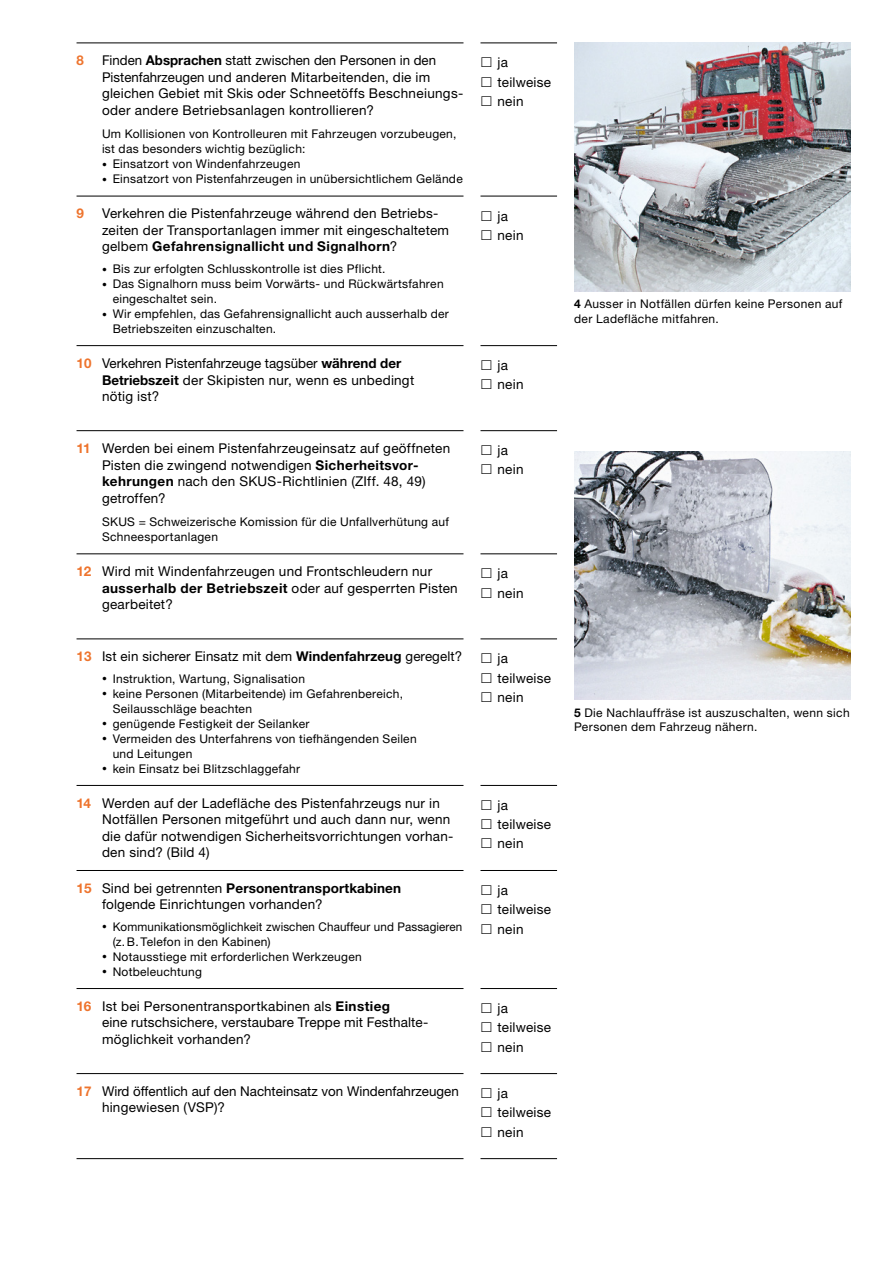
<style>
.page{position:relative;width:893px;height:1263px;background:#fff}
.page>*{position:absolute;margin:0;border:0;box-sizing:border-box;transform-origin:0 0}
.t1{font:13.5px/16.5px "Helvetica Neue LT Std";letter-spacing:.02em;color:#000}
.t2{font:13.5px/16.5px "Helvetica Neue LT Std";color:#000}
.t3{font:700 13.5px "Helvetica Neue LT Std";color:#ee742d}
.t4{font:12px/15px "Helvetica Neue LT Std";letter-spacing:.025em;color:#000}
.s1{font-weight:700}
.s2{font-size:9.75px}
.s3{font-weight:700;color:#ee742d}
</style>
<div class="page">
<img style="left:574px;top:451px;width:276px;height:249px">
<img style="left:574px;top:43px;width:276px;height:248px">
<hr style="left:480px;top:43px;width:77px;height:1px;background:#000">
<hr style="left:480px;top:196px;width:77px;height:1px;background:#000">
<hr style="left:480px;top:345px;width:77px;height:1px;background:#000">
<hr style="left:480px;top:430px;width:77px;height:1px;background:#000">
<hr style="left:480px;top:553px;width:77px;height:1px;background:#000">
<hr style="left:480px;top:638px;width:77px;height:1px;background:#000">
<hr style="left:480px;top:785px;width:77px;height:1px;background:#000">
<hr style="left:480px;top:870px;width:77px;height:1px;background:#000">
<hr style="left:480px;top:988px;width:77px;height:1px;background:#000">
<hr style="left:480px;top:1073px;width:77px;height:1px;background:#000">
<hr style="left:480px;top:1158px;width:77px;height:1px;background:#000">
<hr style="left:77px;top:43px;width:386px;height:1px;background:#000">
<hr style="left:77px;top:196px;width:386px;height:1px;background:#000">
<hr style="left:77px;top:345px;width:386px;height:1px;background:#000">
<hr style="left:77px;top:430px;width:386px;height:1px;background:#000">
<hr style="left:77px;top:553px;width:386px;height:1px;background:#000">
<hr style="left:77px;top:638px;width:386px;height:1px;background:#000">
<hr style="left:77px;top:785px;width:386px;height:1px;background:#000">
<hr style="left:77px;top:870px;width:386px;height:1px;background:#000">
<hr style="left:77px;top:988px;width:386px;height:1px;background:#000">
<hr style="left:77px;top:1073px;width:386px;height:1px;background:#000">
<hr style="left:77px;top:1158px;width:386px;height:1px;background:#000">
<p class="t3" style="left:77px;top:52px;width:9px">8</p>
<p class="t1" style="left:102px;top:52px;width:363px">Finden <span class="s1">Absprachen</span> statt zwischen den Personen in den Pistenfahrzeugen und anderen Mitarbeitenden, die im gleichen Gebiet mit Skis oder Schneetöffs Beschneiungs&shy;oder andere Betriebsanlagen kontrollieren?</p>
<p class="t4" style="left:102px;top:126px;width:356px">Um Kollisionen von Kontrolleuren mit Fahrzeugen vorzubeugen, ist das besonders wichtig bezüglich:</p>
<p class="t4" style="left:102px;top:156px;width:200px"><span class="s2">•</span> Einsatzort von Windenfahrzeugen</p>
<p class="t4" style="left:102px;top:171px;width:362px"><span class="s2">•</span> Einsatzort von Pistenfahrzeugen in unübersichtlichem Gelände</p>
<p class="t3" style="left:77px;top:205px;width:9px">9</p>
<p class="t1" style="left:102px;top:205px;width:349px">Verkehren die Pistenfahrzeuge während den Betriebs&shy;zeiten der Transportanlagen immer mit eingeschaltetem gelbem <span class="s1">Gefahrensignallicht und Signalhorn</span>?</p>
<p class="t4" style="left:102px;top:261px;width:285px"><span class="s2">•</span> Bis zur erfolgten Schlusskontrolle ist dies Pflicht.</p>
<p class="t4" style="left:113px;top:276px;width:332px;text-indent:-11px"><span class="s2">•</span> Das Signalhorn muss beim Vorwärts- und Rückwärtsfahren eingeschaltet sein.</p>
<p class="t4" style="left:113px;top:306px;width:338px;text-indent:-11px"><span class="s2">•</span> Wir empfehlen, das Gefahrensignallicht auch ausserhalb der<br>Betriebszeiten einzuschalten.</p>
<p class="t1" style="left:497px;top:53px;width:55px;line-height:19.2px">ja teilweise nein</p>
<p class="t1" style="left:497px;top:206px;width:27px;line-height:19.2px">ja nein</p>
<p class="t1" style="left:102px;top:355px;width:314px;text-indent:-26px"><span class="s3">10</span> Verkehren Pistenfahrzeuge tagsüber <span class="s1">während der<br>Betriebszeit</span> der Skipisten nur, wenn es unbedingt nötig ist?</p>
<p class="t1" style="left:497px;top:356px;width:27px;line-height:19.2px">ja nein</p>
<p class="t1" style="left:102px;top:440px;width:350px;text-indent:-26px"><span class="s3">11</span> Werden bei einem Pistenfahrzeugeinsatz auf geöffneten Pisten die zwingend notwendigen <span class="s1">Sicherheitsvor&shy;kehrungen</span> nach den SKUS-Richtlinien (ZIff. 48, 49) getroffen?</p>
<p class="t4" style="left:102px;top:514px;width:348px">SKUS = Schweizerische Komission für die Unfallverhütung auf<br>Schneesportanlagen</p>
<p class="t1" style="left:497px;top:441px;width:27px;line-height:19.2px">ja nein</p>
<p class="t1" style="left:102px;top:563px;width:357px;text-indent:-26px"><span class="s3">12</span> Wird mit Windenfahrzeugen und Frontschleudern nur <span class="s1">ausserhalb der Betriebszeit</span> oder auf gesperrten Pisten gearbeitet?</p>
<p class="t1" style="left:497px;top:564px;width:27px;line-height:19.2px">ja nein</p>
<p class="t1" style="left:77px;top:648px;width:387px"><span class="s3">13</span> Ist ein sicherer Einsatz mit dem <span class="s1">Windenfahrzeug</span> geregelt?</p>
<p class="t4" style="left:102px;top:671px;width:205px"><span class="s2">•</span> Instruktion, Wartung, Signalisation</p>
<p class="t4" style="left:113px;top:686px;width:292px;text-indent:-11px"><span class="s2">•</span> keine Personen (Mitarbeitende) im Gefahrenbereich,<br>Seilausschläge beachten</p>
<p class="t4" style="left:102px;top:716px;width:209px"><span class="s2">•</span> genügende Festigkeit der Seilanker</p>
<p class="t4" style="left:113px;top:731px;width:306px;text-indent:-11px"><span class="s2">•</span> Vermeiden des Unterfahrens von tiefhängenden Seilen und Leitungen</p>
<p class="t4" style="left:102px;top:761px;width:200px"><span class="s2">•</span> kein Einsatz bei Blitzschlaggefahr</p>
<p class="t1" style="left:497px;top:649px;width:55px;line-height:19.2px">ja teilweise nein</p>
<p class="t1" style="left:102px;top:794px;width:353px;text-indent:-26px"><span class="s3">14</span> Werden auf der Ladefläche des Pistenfahrzeugs nur in Notfällen Personen mitgeführt und auch dann nur, wenn die dafür notwendigen Sicherheitsvorrichtungen vorhan&shy;den sind? (Bild 4)</p>
<p class="t1" style="left:497px;top:795px;width:55px;line-height:19.2px">ja teilweise nein</p>
<p class="t1" style="left:102px;top:880px;width:301px;text-indent:-26px"><span class="s3">15</span> Sind bei getrennten <span class="s1">Personentransportkabinen </span>folgende Einrichtungen vorhanden?</p>
<p class="t4" style="left:113px;top:919px;width:351px;text-indent:-11px"><span class="s2">•</span> Kommunikationsmöglichkeit zwischen Chauffeur und Passagieren (z.B. Telefon in den Kabinen)</p>
<p class="t4" style="left:102px;top:949px;width:261px"><span class="s2">•</span> Notausstiege mit erforderlichen Werkzeugen</p>
<p class="t4" style="left:102px;top:964px;width:101px"><span class="s2">•</span> Notbeleuchtung</p>
<p class="t1" style="left:497px;top:880px;width:55px;line-height:19.2px">ja teilweise nein</p>
<p class="t1" style="left:102px;top:998px;width:326px;text-indent:-26px"><span class="s3">16</span> Ist bei Personentransportkabinen als <span class="s1">Einstieg<br></span>eine rutschsichere, verstaubare Treppe mit Festhalte&shy;möglichkeit vorhanden?</p>
<p class="t1" style="left:497px;top:998px;width:55px;line-height:19.2px">ja teilweise nein</p>
<p class="t2" style="left:102px;top:1083px;width:358px;text-indent:-26px"><span class="s3">17</span> Wird öffentlich auf den Nachteinsatz von Windenfahrzeugen hingewiesen (VSP)?</p>
<p class="t1" style="left:497px;top:1083px;width:55px;line-height:19.2px">ja teilweise nein</p>
<p class="t4" style="left:574px;top:297px;width:270px;line-height:14.4px"><span class="s1">4</span> Ausser in Notfällen dürfen keine Personen auf der Ladefläche mitfahren.</p>
<p class="t4" style="left:574px;top:705px;width:277px;line-height:14.4px"><span class="s1">5</span> Die Nachlauffräse ist auszuschalten, wenn sich<br>Personen dem Fahrzeug nähern.</p>
</div>
